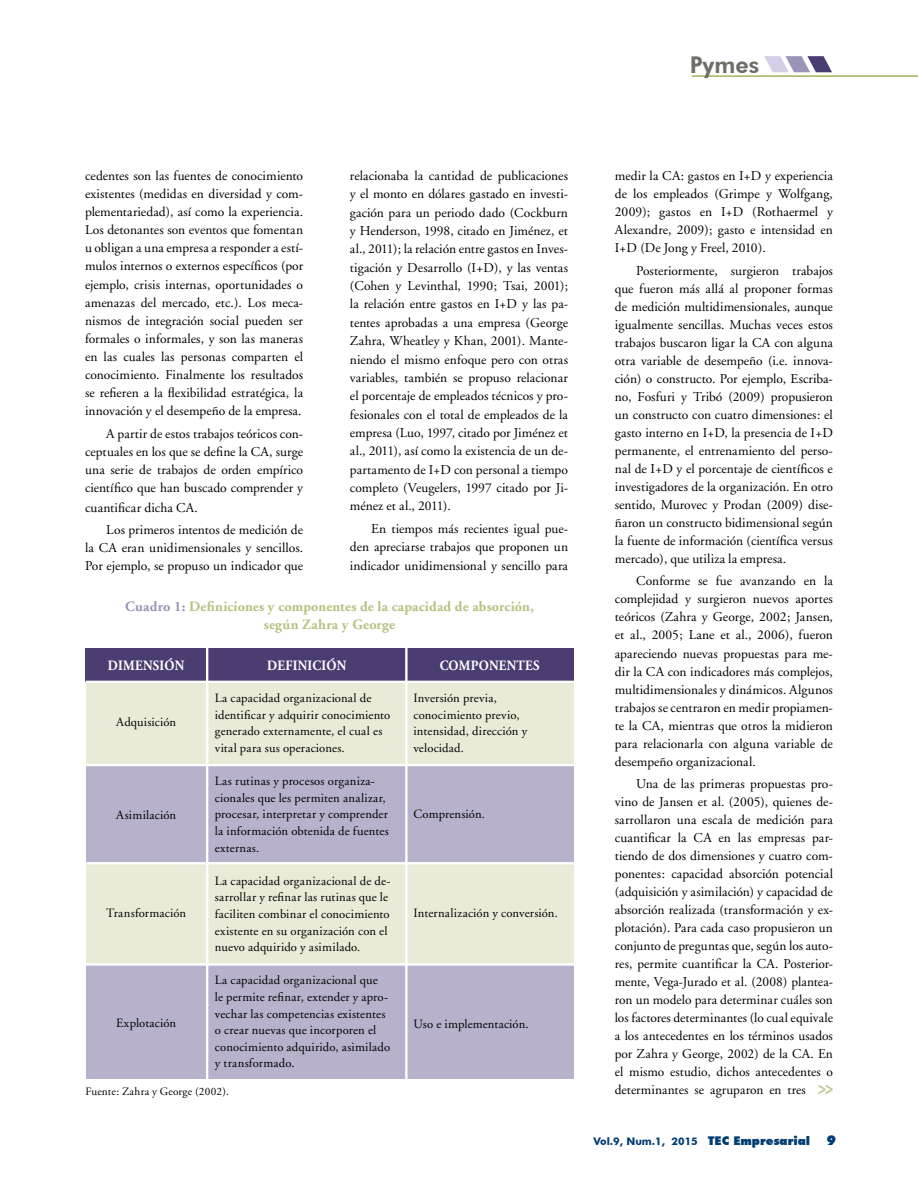
<style>
.page{position:relative;width:918px;height:1188px;background:#fff}
.page>*{position:absolute;margin:0;border:0;box-sizing:border-box;transform-origin:0 0}
.t1{font:800 23.1px "Futura BT";color:#6d6e67}
.t2{font:700 14.25px/18.8px "Adobe Garamond";letter-spacing:.02em;color:#b9c081;text-align:center}
.t3{font:700 14.25px "Adobe Garamond";letter-spacing:.02em;color:#fff;scale:.9 1}
.t4{font:13.5px/18px "Adobe Garamond";color:#000;text-align:justify}
.t5{font:12.6px/16.6px "Adobe Garamond";letter-spacing:.015em;color:#000}
.t6{font:11.25px "Adobe Garamond";letter-spacing:.02em;color:#000}
.t7{font:700 10.5px "Futura BT";color:#003d71}
.s1{color:#9c94b7}
.s2{font-weight:900;font-size:12px}
.s3{font-weight:900;font-size:13.5px}
</style>
<div class="page">
<hr style="left:692px;top:75px;width:226px;height:2px;background:#91a23d">
<svg style="left:764px;top:56px;width:68px;height:16px"></svg>
<div style="left:86px;top:681px;width:487px;height:396px;background:#eaead9"></div>
<div style="left:86px;top:765px;width:487px;height:98px;background:#b7b1cb"></div>
<div style="left:86px;top:965px;width:487px;height:114px;background:#b7b1cb"></div>
<hr style="left:86px;top:764px;width:490px;height:2px;background:#fff">
<hr style="left:86px;top:862px;width:490px;height:2px;background:#fff">
<hr style="left:86px;top:963px;width:490px;height:3px;background:#fff">
<div style="left:86px;top:648px;width:488px;height:34px;background:#4b3d71"></div>
<hr style="left:86px;top:681px;width:490px;height:2px;background:#fff">
<hr style="left:206px;top:646px;width:2px;height:436px;background:#fff">
<hr style="left:405px;top:644px;width:3px;height:438px;background:#fff">
<svg style="left:818px;top:1085px;width:15px;height:9px"></svg>
<h1 class="t1" style="left:690px;top:50px;width:71px">Pymes</h1>
<p class="t4" style="left:85px;top:167px;width:220px">cedentes son las fuentes de conocimiento existentes (medidas en diversidad y com&shy;plementariedad), así como la experiencia.<br>Los detonantes son eventos que fomentan u obligan a una empresa a responder a estí&shy;mulos internos o externos específicos (por ejemplo, crisis internas, oportunidades o amenazas del mercado, etc.). Los meca&shy;nismos de integración social pueden ser formales o informales, y son las maneras en las cuales las personas comparten el conocimiento. Finalmente los resultados se refieren a la flexibilidad estratégica, la innovación y el desempeño de la empresa.</p>
<p class="t4" style="left:85px;top:425px;width:220px;text-indent:21px">A partir de estos trabajos teóricos con&shy;ceptuales en los que se define la CA, surge una serie de trabajos de orden empírico científico que han buscado comprender y</p>
<p class="t4" style="left:106px;top:496px;width:198px;line-height:22.4px;text-indent:-21px">cuantificar dicha CA.<br>Los primeros intentos de medición de</p>
<p class="t4" style="left:85px;top:539px;width:220px">la CA eran unidimensionales y sencillos.<br>Por ejemplo, se propuso un indicador que</p>
<p class="t4" style="left:350px;top:167px;width:220px">relacionaba la cantidad de publicaciones y el monto en dólares gastado en investi&shy;gación para un periodo dado (Cockburn y Henderson, 1998, citado en Jiménez, et al., 2011); la relación entre gastos en Inves&shy;tigación y Desarrollo (I+D), y las ventas (Cohen y Levinthal, 1990; Tsai, 2001); la relación entre gastos en I+D y las pa&shy;tentes aprobadas a una empresa (George Zahra, Wheatley y Khan, 2001). Mante&shy;niendo el mismo enfoque pero con otras variables, también se propuso relacionar el porcentaje de empleados técnicos y pro&shy;fesionales con el total de empleados de la empresa (Luo, 1997, citado por Jiménez et al., 2011), así como la existencia de un de&shy;partamento de I+D con personal a tiempo completo (Veugelers, 1997 citado por Ji&shy;ménez et al., 2011).</p>
<p class="t4" style="left:350px;top:520px;width:220px;text-indent:21px">En tiempos más recientes igual pue&shy;den apreciarse trabajos que proponen un indicador unidimensional y sencillo para</p>
<p class="t2" style="left:125px;top:597px;width:410px"><span class="s1">Cuadro 1:</span> Definiciones y componentes de la capacidad de absorción, según Zahra y George</p>
<p class="t3" style="left:108px;top:658px;width:87px">Dimensión</p>
<p class="t3" style="left:267px;top:658px;width:90px">Definición</p>
<p class="t3" style="left:440px;top:658px;width:112px">componenteS</p>
<p class="t5" style="left:116px;top:714px;width:62px">Adquisición</p>
<p class="t5" style="left:116px;top:807px;width:61px">Asimilación</p>
<p class="t5" style="left:106px;top:905px;width:82px">Transformación</p>
<p class="t5" style="left:116px;top:1015px;width:62px">Explotación</p>
<p class="t5" style="left:215px;top:690px;width:177px">La capacidad organizacional de identificar y adquirir conocimiento generado externamente, el cual es vital para sus operaciones.</p>
<p class="t5" style="left:215px;top:773px;width:175px">Las rutinas y procesos organiza&shy;cionales que les permiten analizar, procesar, interpretar y comprender la información obtenida de fuentes externas.</p>
<p class="t5" style="left:215px;top:873px;width:177px">La capacidad organizacional de de&shy;sarrollar y refinar las rutinas que le faciliten combinar el conocimiento existente en su organización con el nuevo adquirido y asimilado.</p>
<p class="t5" style="left:215px;top:972px;width:177px">La capacidad organizacional que<br>le permite refinar, extender y apro&shy;vechar las competencias existentes o crear nuevas que incorporen el conocimiento adquirido, asimilado y transformado.</p>
<p class="t6" style="left:85px;top:1086px;width:145px">Fuente: Zahra y George (2002).</p>
<p class="t5" style="left:413px;top:690px;width:115px">Inversión previa, conocimiento previo, intensidad, dirección y velocidad.</p>
<p class="t5" style="left:413px;top:806px;width:73px">Comprensión.</p>
<p class="t5" style="left:413px;top:905px;width:146px">Internalización y conversión.</p>
<p class="t5" style="left:413px;top:1016px;width:117px">Uso e implementación.</p>
<p class="t4" style="left:615px;top:167px;width:220px">medir la CA: gastos en I+D y experiencia de los empleados (Grimpe y Wolfgang, 2009); gastos en I+D (Rothaermel y Alexandre, 2009); gasto e intensidad en I+D (De Jong y Freel, 2010).</p>
<p class="t4" style="left:615px;top:262px;width:220px;text-indent:21px">Posteriormente, surgieron trabajos que fueron más allá al proponer formas de medición multidimensionales, aunque igualmente sencillas. Muchas veces estos trabajos buscaron ligar la CA con alguna otra variable de desempeño (i.e. innova&shy;ción) o constructo. Por ejemplo, Escriba&shy;no, Fosfuri y Tribó (2009) propusieron un constructo con cuatro dimensiones: el gasto interno en I+D, la presencia de I+D permanente, el entrenamiento del perso&shy;nal de I+D y el porcentaje de científicos e investigadores de la organización. En otro sentido, Murovec y Prodan (2009) dise&shy;ñaron un constructo bidimensional según la fuente de información (científica versus mercado), que utiliza la empresa.</p>
<p class="t4" style="left:615px;top:572px;width:220px;text-indent:21px">Conforme se fue avanzando en la complejidad y surgieron nuevos aportes teóricos (Zahra y George, 2002; Jansen, et al., 2005; Lane et al., 2006), fueron apareciendo nuevas propuestas para me&shy;dir la CA con indicadores más complejos, multidimensionales y dinámicos. Algunos trabajos se centraron en medir propiamen&shy;te la CA, mientras que otros la midieron para relacionarla con alguna variable de desempeño organizacional.</p>
<p class="t4" style="left:615px;top:775px;width:220px;text-indent:21px">Una de las primeras propuestas pro&shy;vino de Jansen et al. (2005), quienes de&shy;sarrollaron una escala de medición para cuantificar la CA en las empresas par&shy;tiendo de dos dimensiones y cuatro com&shy;ponentes: capacidad absorción potencial (adquisición y asimilación) y capacidad de absorción realizada (transformación y ex&shy;plotación). Para cada caso propusieron un conjunto de preguntas que, según los auto&shy;res, permite cuantificar la CA. Posterior&shy;mente, Vega-Jurado et al. (2008) plantea&shy;ron un modelo para determinar cuáles son los factores determinantes (lo cual equivale a los antecedentes en los términos usados por Zahra y George, 2002) de la CA. En el mismo estudio, dichos antecedentes o determinantes se agruparon en tres</p>
<p class="t7" style="left:593px;top:1135px;width:244px">Vol.9, Num.1, 2015 <span class="s2">TEC Empresarial</span> <span class="s3">9</span></p>
</div>
